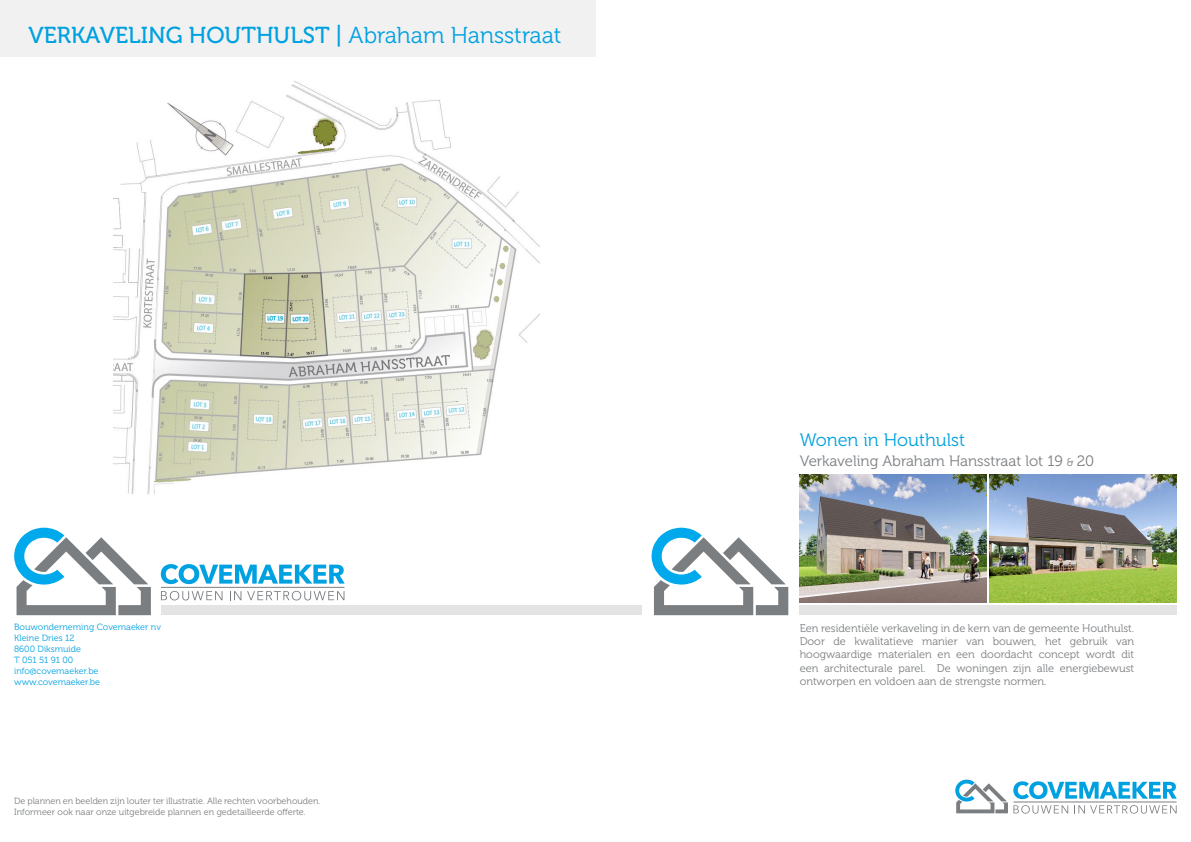
<style>
.page{position:relative;width:1191px;height:842px;background:#fff}
.page>*{position:absolute;margin:0;border:0;box-sizing:border-box;transform-origin:0 0}
.t1{font:23px "Museo 500";color:#00a1e0}
.t2{font:18px "Museo 300";color:#00a1e0}
.t3{font:15px "Museo 300";color:#7b7e81}
.t4{font:11px/13.2px "Museo 300";color:#7b7e81;text-align:justify}
.t5{font:9px/10.8px "Museo 300";color:#7b7e81}
.t6{font:9px/11px "Museo 300";color:#00a1e0}
.s1{font-family:"Museo 300"}
.s2{font-size:11px}
</style>
<div class="page">
<img style="left:989px;top:475px;width:187px;height:127px">
<img style="left:799px;top:475px;width:187px;height:127px">
<svg style="left:955px;top:780px;width:221px;height:34px"></svg>
<hr style="left:1013px;top:802px;width:163px;height:1px;background:#7b7e81">
<div style="left:0;top:0;width:595px;height:57px;background:#f1f1f2"></div>
<img style="left:113px;top:81px;width:426px;height:413px">
<svg style="left:144px;top:158px;width:381px;height:332px"></svg>
<svg style="left:651px;top:528px;width:137px;height:87px"></svg>
<svg style="left:14px;top:528px;width:137px;height:87px"></svg>
<div style="left:799px;top:605px;width:377px;height:10px;background:#e4e4e5"></div>
<div style="left:161px;top:605px;width:480px;height:10px;background:#e4e4e5"></div>
<svg style="left:161px;top:564px;width:184px;height:20px"></svg>
<svg style="left:161px;top:591px;width:61px;height:9px"></svg>
<svg style="left:230px;top:591px;width:11px;height:9px"></svg>
<svg style="left:247px;top:591px;width:97px;height:9px"></svg>
<hr style="left:161px;top:587px;width:183px;height:1px;background:#7b7e81">
<h1 class="t1" style="left:28px;top:22px;width:535px">VERKAVELING HOUTHULST | <span class="s1">Abraham Hansstraat</span></h1>
<p class="t6" style="left:14px;top:622px;width:148px">Bouwonderneming Covemaeker nv<br>Kleine Dries 12<br>8600 Diksmuide<br>T 051 51 91 00<br>info@covemaeker.be www.covemaeker.be</p>
<p class="t5" style="left:14px;top:796px;width:308px">De plannen en beelden zijn louter ter illustratie. Alle rechten voorbehouden.<br>Informeer ook naar onze uitgebreide plannen en gedetailleerde offerte.</p>
<h2 class="t2" style="left:799px;top:430px;width:167px">Wonen in Houthulst</h2>
<h3 class="t3" style="left:799px;top:453px;width:296px">Verkaveling Abraham Hansstraat lot 19 <span class="s2">&amp;</span> 20</h3>
<p class="t4" style="left:799px;top:622px;width:336px">Een residentiële verkaveling in de kern van de gemeente Houthulst.<br>Door de kwalitatieve manier van bouwen, het gebruik van hoogwaardige materialen en een doordacht concept wordt dit een architecturale parel. De woningen zijn alle energiebewust ontworpen en voldoen aan de strengste normen.</p>
</div>
